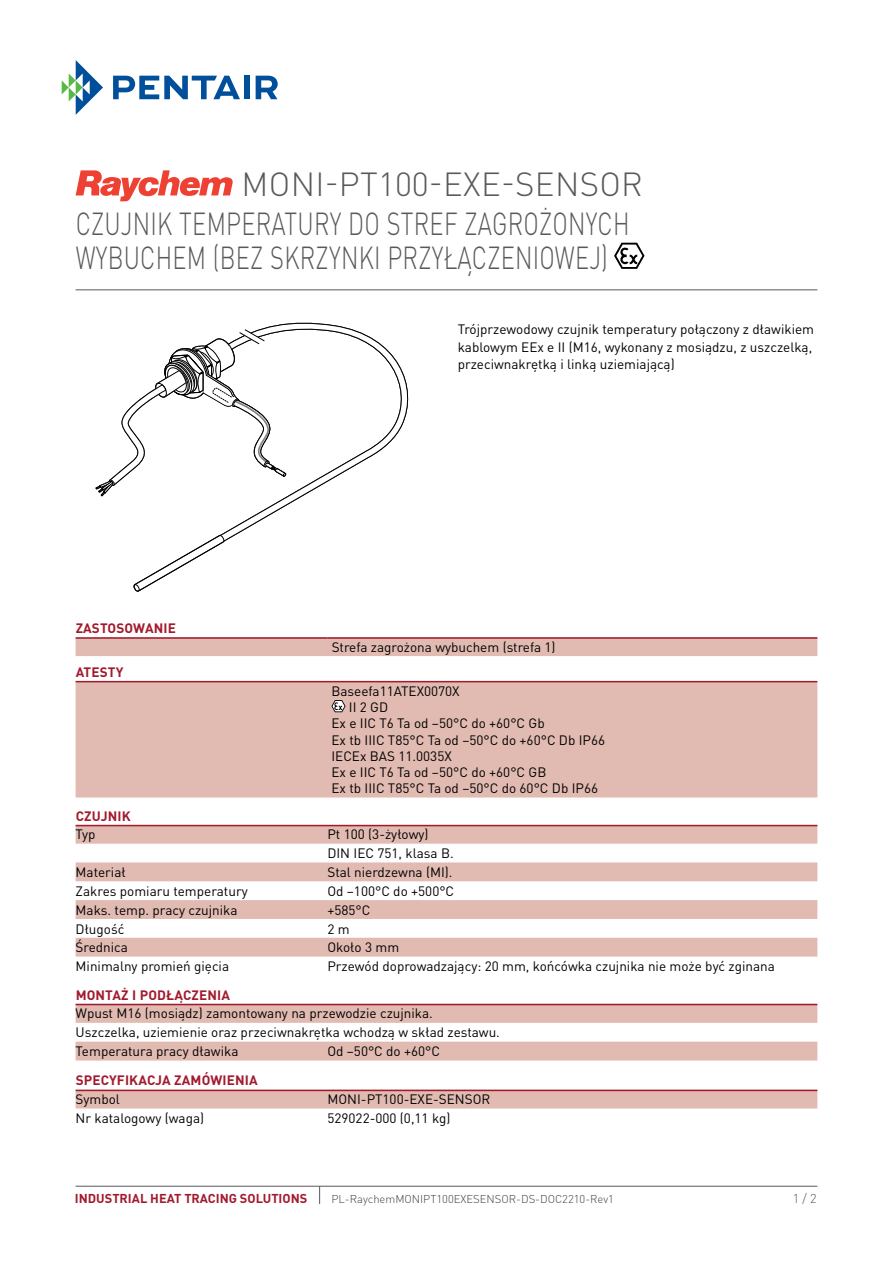
<style>
.page{position:relative;width:893px;height:1263px;background:#fff}
.page>*{position:absolute;margin:0;border:0;box-sizing:border-box;transform-origin:0 0}
.t1{font:300 33px "DIN Pro";letter-spacing:.01em;color:#58595b}
.t2{font:300 31.5px/34.5px "DIN Pro";letter-spacing:.01em;color:#58595b;scale:.75 1}
.t3{font:13.5px/17.2px "DIN Pro";color:#000}
.t4{font:700 13.5px "DIN Pro";letter-spacing:.01em;color:#a21a2d}
.t5{font:700 12.75px "DIN Pro";color:#a21a2d}
.t6{font:300 12.75px "DIN Pro";color:#58595b}
.t7{font:300 11.25px "DIN Pro";color:#414042}
</style>
<div class="page">
<svg style="left:76px;top:170px;width:157px;height:31px"></svg>
<svg style="left:62px;top:60px;width:41px;height:55px"></svg>
<svg style="left:113px;top:76px;width:127px;height:23px"></svg>
<div style="left:244px;top:76px;width:5px;height:23px;background:#004f9a"></div>
<svg style="left:256px;top:76px;width:22px;height:23px"></svg>
<hr style="left:76px;top:289px;width:741px;height:1px;background:#58595b">
<svg style="left:614px;top:243px;width:30px;height:26px"></svg>
<hr style="left:76px;top:1186px;width:741px;height:1px;background:#58595b">
<svg style="left:319px;top:1186px;width:1px;height:18px"></svg>
<svg style="left:96px;top:323px;width:312px;height:268px"></svg>
<div style="left:76px;top:639px;width:741px;height:17px;background:#e1bab1"></div>
<hr style="left:76px;top:637px;width:251px;height:2px;background:#a21a2d">
<hr style="left:327px;top:637px;width:490px;height:2px;background:#a21a2d">
<div style="left:76px;top:682px;width:741px;height:115px;background:#e1bab1"></div>
<hr style="left:76px;top:681px;width:741px;height:1px;background:#a21a2d">
<svg style="left:331px;top:700px;width:15px;height:12px"></svg>
<svg style="left:76px;top:826px;width:741px;height:282px"></svg>
<hr style="left:76px;top:825px;width:741px;height:1px;background:#a21a2d">
<hr style="left:76px;top:1004px;width:741px;height:1px;background:#a21a2d">
<hr style="left:76px;top:1090px;width:741px;height:1px;background:#a21a2d">
<h1 class="t1" style="left:242px;top:161px;width:403px">MONI-PT100-EXE-SENSOR</h1>
<h2 class="t2" style="left:76px;top:205px;width:160px">CZUJNI K TEMPER</h2>
<h2 class="t2" style="left:271px;top:205px;width:173px">ATURY DO STRE</h2>
<h2 class="t2" style="left:76px;top:205px;width:740px;text-indent:368px">F ZAGROŻONYC H<br>WYBUC HEM (BEZ SKRZYN KI PRZYŁĄCZENIO</h2>
<h2 class="t2" style="left:555px;top:239px;width:72px">WEJ)</h2>
<p class="t4" style="left:76px;top:619px;width:102px">ZASTOSOWANIE</p>
<p class="t4" style="left:76px;top:663px;width:49px">ATESTY</p>
<p class="t3" style="left:458px;top:320px;width:358px">Trójprzewodowy czujnik temperatury połączony z dławikiem kablowym EEx e II (M16, wykonany z mosiądzu, z uszczelką, przeciwnakrętką i linką uziemiającą)</p>
<p class="t3" style="left:332px;top:638px;width:225px">Strefa zagrożona wybuchem (strefa 1)</p>
<p class="t3" style="left:331px;top:682px;width:130px">Baseefa11ATEX0070X</p>
<p class="t3" style="left:349px;top:698px;width:41px">II 2 GD</p>
<p class="t3" style="left:331px;top:714px;width:215px">Ex e IIC T6 Ta od –50°C do +60°C Gb</p>
<p class="t3" style="left:331px;top:731px;width:275px">Ex tb IIIC T85°C Ta od –50°C do +60°C Db IP66</p>
<p class="t3" style="left:331px;top:747px;width:122px">IECEx BAS 11.0035X</p>
<p class="t3" style="left:331px;top:763px;width:216px">Ex e IIC T6 Ta od –50°C do +60°C GB</p>
<p class="t3" style="left:331px;top:779px;width:268px">Ex tb IIIC T85°C Ta od –50°C do 60°C Db IP66</p>
<p class="t4" style="left:76px;top:806px;width:57px">CZUJNIK</p>
<p class="t3" style="left:76px;top:825px;width:22px">Typ</p>
<p class="t3" style="left:327px;top:825px;width:128px;line-height:18.8px">Pt 100 (3-żyłowy)<br>DIN IEC 751, klasa B.</p>
<p class="t3" style="left:76px;top:863px;width:52px">Materiał</p>
<p class="t3" style="left:327px;top:863px;width:127px">Stal nierdzewna (MI).</p>
<p class="t3" style="left:76px;top:882px;width:174px">Zakres pomiaru temperatury</p>
<p class="t3" style="left:327px;top:882px;width:128px">Od –100°C do +500°C</p>
<p class="t3" style="left:76px;top:901px;width:163px">Maks. temp. pracy czujnika</p>
<p class="t3" style="left:327px;top:901px;width:45px">+585°C</p>
<p class="t3" style="left:76px;top:919px;width:50px">Długość</p>
<p class="t3" style="left:327px;top:919px;width:24px">2 m</p>
<p class="t3" style="left:76px;top:938px;width:54px">Średnica</p>
<p class="t3" style="left:327px;top:938px;width:73px">Około 3 mm</p>
<p class="t3" style="left:76px;top:957px;width:155px">Minimalny promień gięcia</p>
<p class="t3" style="left:327px;top:957px;width:449px">Przewód doprowadzający: 20 mm, końcówka czujnika nie może być zginana</p>
<p class="t4" style="left:76px;top:985px;width:156px">MONTAŻ I PODŁĄCZENIA</p>
<p class="t3" style="left:76px;top:1003px;width:426px;line-height:18.9px">Wpust M16 (mosiądz) zamontowany na przewodzie czujnika.<br>Uszczelka, uziemienie oraz przeciwnakrętka wchodzą w skład zestawu.<br>Temperatura pracy dławika</p>
<p class="t3" style="left:327px;top:1042px;width:114px">Od –50°C do +60°C</p>
<p class="t4" style="left:76px;top:1071px;width:183px">SPECYFIKACJA ZAM ÓWIENIA</p>
<p class="t3" style="left:76px;top:1090px;width:46px">Symbol</p>
<p class="t3" style="left:327px;top:1090px;width:164px">MONI-PT100-EXE-SENSOR</p>
<p class="t3" style="left:76px;top:1109px;width:130px">Nr katalogowy (waga)</p>
<p class="t3" style="left:327px;top:1109px;width:124px">529022-000 (0,11 kg)</p>
<p class="t5" style="left:75px;top:1190px;width:234px">INDUSTRIAL HEAT TRACING SOLUTIONS</p>
<p class="t7" style="left:331px;top:1191px;width:284px">PL-RAYCHEMMONIPT100EXESENSOR-DS-DOC2210-REV1</p>
<p class="t6" style="left:793px;top:1190px;width:25px">1 / 2</p>
</div>
